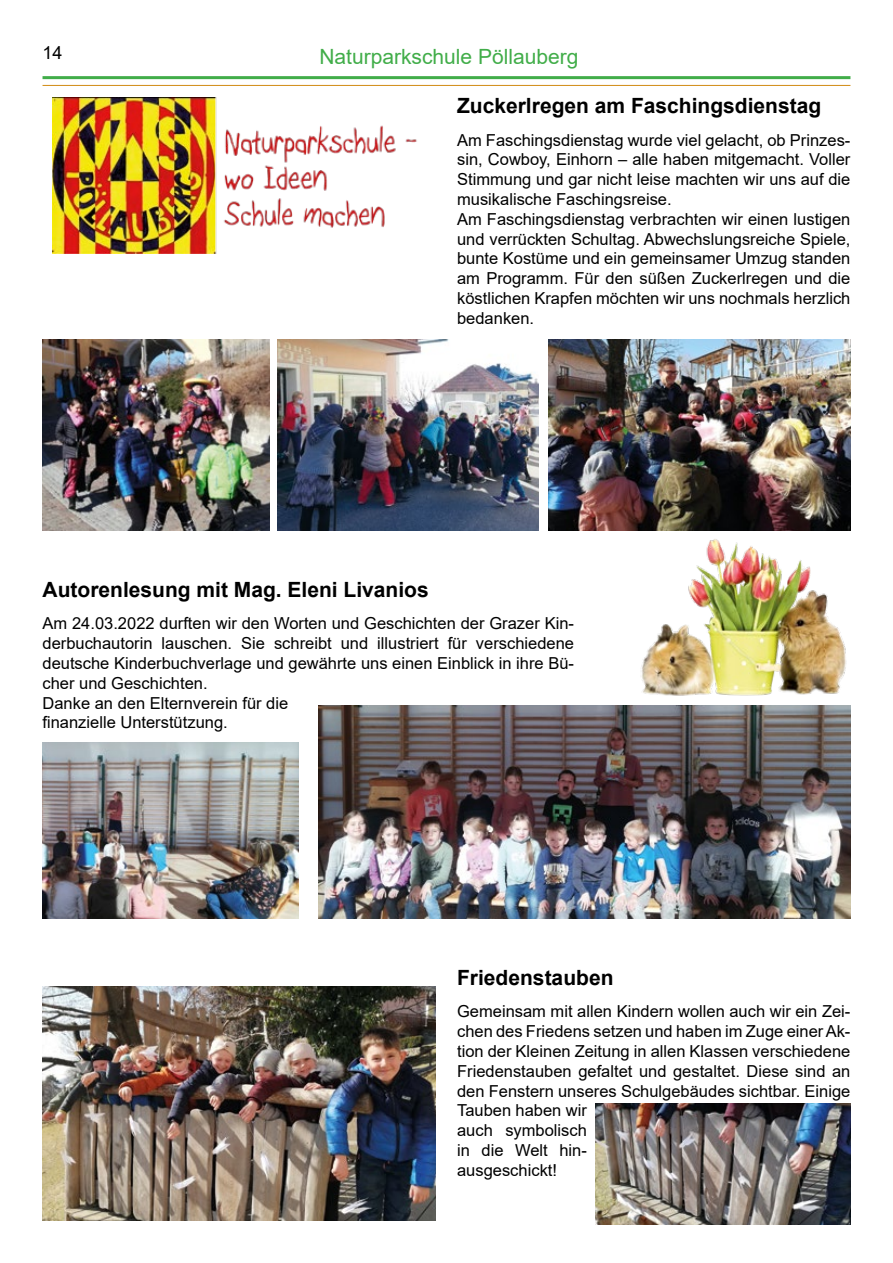
<style>
.page{position:relative;width:893px;height:1263px;background:#fff}
.page>*{position:absolute;margin:0;border:0;box-sizing:border-box;transform-origin:0 0}
.t1{font:700 21px "Arial";color:#000}
.t2{font:21px "Arial";color:#41ad49}
.t3{font:18px "Arial";color:#000}
.t4{font:16.5px/19.8px "Arial";color:#000}
</style>
<div class="page">
<hr style="left:43px;top:85px;width:807px;height:1px;background:#d18a12">
<hr style="left:43px;top:76px;width:807px;height:3px;background:#41ad49">
<img style="left:52px;top:98px;width:365px;height:155px">
<img style="left:43px;top:339px;width:226px;height:191px">
<img style="left:278px;top:339px;width:261px;height:191px">
<img style="left:43px;top:986px;width:393px;height:234px">
<img style="left:319px;top:706px;width:531px;height:212px">
<img style="left:43px;top:742px;width:255px;height:176px">
<img style="left:595px;top:1103px;width:255px;height:122px">
<img style="left:549px;top:339px;width:301px;height:191px">
<img style="left:641px;top:539px;width:206px;height:157px">
<p class="t3" style="left:43px;top:40px;width:22px">14</p>
<p class="t2" style="left:319px;top:43px;width:261px">Naturparkschule Pöllauberg</p>
<p class="t1" style="left:457px;top:91px;width:366px">Zuckerlregen am Faschingsdienstag</p>
<p class="t4" style="left:457px;top:130px;width:395px">Am Faschingsdienstag wurde viel gelacht, ob Prinzes&shy;sin, Cowboy, Einhorn – alle haben mitgemacht. Voller Stimmung und gar nicht leise machten wir uns auf die musikalische Faschingsreise.<br>Am Faschingsdienstag verbrachten wir einen lustigen und verrückten Schultag. Abwechslungsreiche Spiele, bunte Kostüme und ein gemeinsamer Umzug standen am Programm. Für den süßen Zuckerlregen und die köstlichen Krapfen möchten wir uns nochmals herzlich bedanken.</p>
<p class="t1" style="left:43px;top:575px;width:388px">Autorenlesung mit Mag. Eleni Livanios</p>
<p class="t4" style="left:43px;top:614px;width:533px">Am 24.03.2022 durften wir den Worten und Geschichten der Grazer Kin&shy;derbuchautorin lauschen. Sie schreibt und illustriert für verschiedene deutsche Kinderbuchverlage und gewährte uns einen Einblick in ihre Bü&shy;cher und Geschichten.<br>Danke an den Elternverein für die<br>finanzielle Unterstützung.</p>
<p class="t1" style="left:457px;top:963px;width:158px">Friedenstauben</p>
<p class="t4" style="left:457px;top:1001px;width:395px">Gemeinsam mit allen Kindern wollen auch wir ein Zei&shy;chen des Friedens setzen und haben im Zuge einer Ak&shy;tion der Kleinen Zeitung in allen Klassen verschiedene Friedenstauben gefaltet und gestaltet. Diese sind an den Fenstern unseres Schulgebäudes sichtbar. Einige Tauben haben wir<br>auch symbolisch<br>in die Welt hin-<br>ausgeschickt!</p>
</div>
